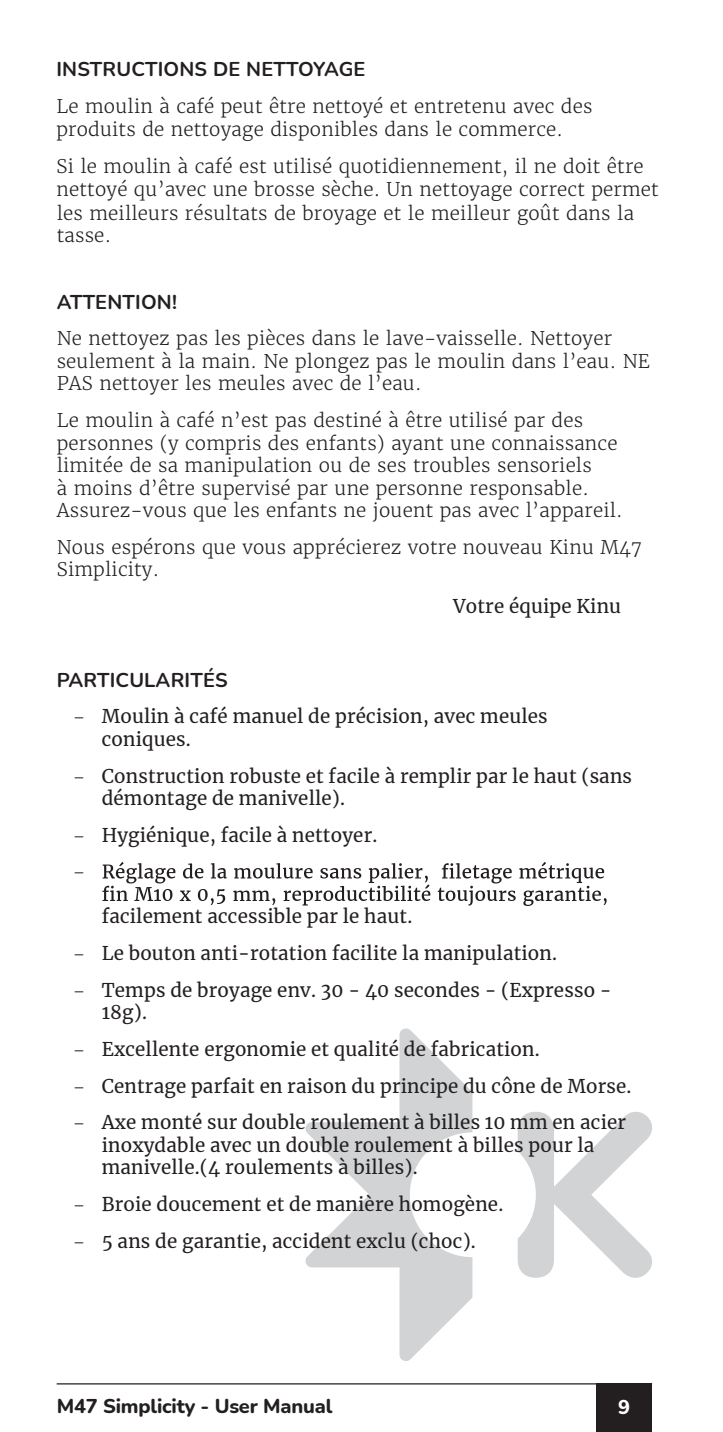
<style>
.page{position:relative;width:723px;height:1432px;background:#fff}
.page>*{position:absolute;margin:0;border:0;box-sizing:border-box;transform-origin:0 0}
.t1{font:700 20px "Nunito";letter-spacing:.01em;color:#231f20}
.t2{font:800 20px "Nunito";letter-spacing:-.01em;color:#231f20}
.t3{font:800 20px "Nunito";color:#fff}
.t4{font:300 18.75px/22.5px "Merriweather";letter-spacing:.01em;color:#231f20}
.t5{font:18.75px/36.8px "Merriweather";letter-spacing:.01em;color:#231f20}
.t6{font:300 18.75px "Nunito";color:#231f20}
.s1{font-family:"Nunito";font-weight:300}
</style>
<div class="page">
<svg style="left:518px;top:1112px;width:134px;height:165px"></svg>
<svg style="left:305px;top:1028px;width:167px;height:333px"></svg>
<hr style="left:57px;top:1383px;width:595px;height:1px;background:#231f20">
<div style="left:596px;top:1383px;width:56px;height:48px;background:#231f20"></div>
<svg style="left:102px;top:862px;width:504px;height:44px"></svg>
<p class="t1" style="left:56px;top:55px;width:311px">INSTRUCTIONS DE NETTOYAGE</p>
<p class="t4" style="left:56px;top:95px;width:537px">Le moulin à café peut être nettoyé et entretenu avec des produits de nettoyage disponibles dans le commerce.</p>
<p class="t4" style="left:57px;top:155px;width:604px">Si le moulin à café est utilisé quotidiennement, il ne doit être nettoyé qu’avec une brosse sèche. Un nettoyage correct permet</p>
<p class="t4" style="left:57px;top:202px;width:579px">les meilleurs résultats de broyage et le meilleur goût dans la tasse.</p>
<p class="t1" style="left:57px;top:288px;width:122px">ATTENTION!</p>
<p class="t4" style="left:57px;top:327px;width:595px">Ne nettoyez pas les pièces dans le lave-vaisselle. Nettoyer seulement à la main. Ne plongez pas le moulin dans l’eau. NE<br>PAS nettoyer les meules avec de l’eau.</p>
<p class="t4" style="left:57px;top:409px;width:567px">Le moulin à café n’est pas destiné à être utilisé par des personnes (y compris des enfants) ayant une connaissance limitée de sa manipulation ou de ses troubles sensoriels<br>à moins d’être supervisé par une personne responsable.<br>Assurez-vous que les enfants ne jouent pas avec l’appareil.</p>
<p class="t4" style="left:57px;top:536px;width:587px">Nous espérons que vous apprécierez votre nouveau Kinu M47<br>Simplicity.</p>
<p class="t5" style="left:453px;top:587px;width:169px">Votre équipe Kinu</p>
<p class="t1" style="left:57px;top:665px;width:172px">PARTICULARITÉS</p>
<p class="t5" style="left:102px;top:705px;width:447px;line-height:22.5px;text-indent:-28px"><span class="s1">‒</span> Moulin à café manuel de précision, avec meules coniques.</p>
<p class="t5" style="left:102px;top:764px;width:532px;line-height:22.5px;text-indent:-28px"><span class="s1">‒</span> Construction robuste et facile à remplir par le haut (sans démontage de manivelle).</p>
<p class="t5" style="left:73px;top:816px;width:305px"><span class="s1">‒</span> Hygiénique, facile à nettoyer.</p>
<p class="t6" style="left:73px;top:859px;width:13px">‒</p>
<p class="t5" style="left:73px;top:897px;width:540px;text-indent:28px">facilement accessible par le haut.<br><span class="s1">‒</span> Le bouton anti-rotation facilite la manipulation.<br><span class="s1">‒</span> Temps de broyage env. 30 - 40 secondes - (Expresso -</p>
<p class="t5" style="left:73px;top:993px;width:560px;text-indent:28px">18g).<br><span class="s1">‒</span> Excellente ergonomie et qualité de fabrication.<br><span class="s1">‒</span> Centrage parfait en raison du principe du cône de Morse. <span class="s1">‒</span> Axe monté sur double roulement à billes 10 mm en acier</p>
<p class="t5" style="left:102px;top:1133px;width:494px;line-height:22.5px">inoxydable avec un double roulement à billes pour la manivelle.(4 roulements à billes).</p>
<p class="t5" style="left:73px;top:1185px;width:431px"><span class="s1">‒</span> Broie doucement et de manière homogène. <span class="s1">‒</span> 5 ans de garantie, accident exclu (choc).</p>
<p class="t2" style="left:57px;top:1392px;width:277px">M47 Simplicity - User Manual</p>
<p class="t3" style="left:618px;top:1393px;width:14px">9</p>
</div>
